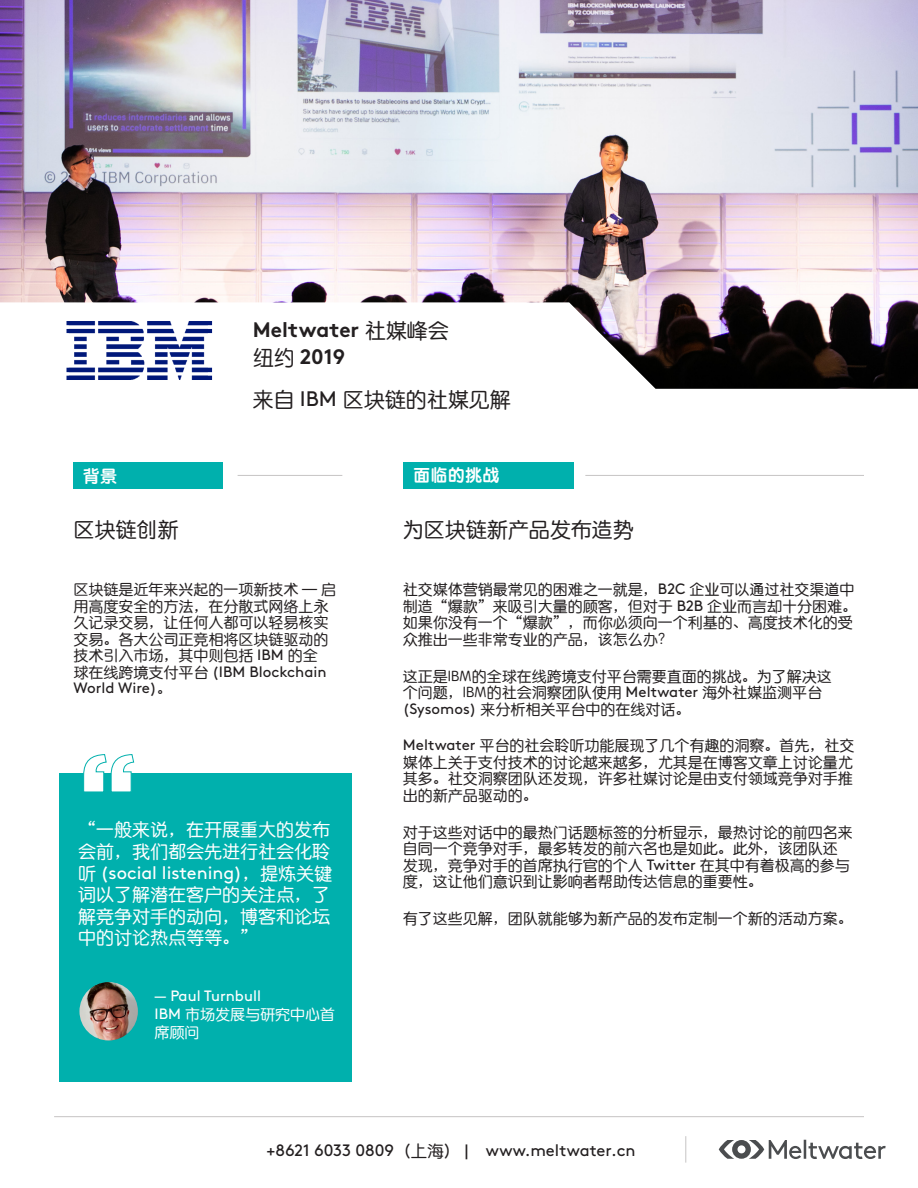
<style>
.page{position:relative;width:918px;height:1188px;background:#fff}
.page>*{position:absolute;margin:0;border:0;box-sizing:border-box;transform-origin:0 0}
.t1{font:21px "ST Yuanti SC Regular";color:#231f20}
.t2{font:700 21px "Brown Pro";color:#231f20}
.t3{font:18px/21.6px "ST Yuanti SC Regular";color:#fff}
.t4{font:16.5px "Brown Pro";color:#231f20}
.t5{font:16.5px "ST Yuanti SC Bold";letter-spacing:.05em;color:#fff}
.t6{font:15px/16.5px "ST Yuanti SC Regular";color:#231f20}
.t7{font:15px/18px "Brown Pro";color:#fff}
.s1{font-family:"ST Yuanti SC Regular";font-weight:400}
.s2{font-family:"Brown Pro"}
.s3{font-family:"ST Yuanti SC Regular"}
</style>
<div class="page">
<hr style="left:54px;top:1116px;width:810px;height:1px;background:#c6c4c4">
<svg style="left:685px;top:1136px;width:1px;height:27px"></svg>
<svg style="left:719px;top:1140px;width:167px;height:19px"></svg>
<div style="left:74px;top:462px;width:149px;height:27px;background:#00b0ad"></div>
<img style="left:0;top:0;width:918px;height:389px">
<img style="left:54px;top:315px;width:169px;height:70px">
<hr style="left:238px;top:475px;width:104px;height:1px;background:#c6c4c4">
<div style="left:404px;top:462px;width:170px;height:27px;background:#00b0ad"></div>
<hr style="left:585px;top:475px;width:279px;height:1px;background:#c6c4c4">
<div style="left:59px;top:773px;width:293px;height:309px;background:#00b0ad"></div>
<svg style="left:83px;top:754px;width:52px;height:38px"></svg>
<img style="left:79px;top:982px;width:59px;height:58px;border-radius:29px">
<p class="t2" style="left:253px;top:312px;width:198px">Meltwater <span class="s1">社媒峰会</span></p>
<p class="t2" style="left:253px;top:339px;width:94px"><span class="s1">纽约</span> 2019</p>
<p class="t1" style="left:253px;top:387px;width:259px">来自 <span class="s2">IBM</span> 区块链的社媒见解</p>
<p class="t5" style="left:83px;top:463px;width:35px">背景</p>
<p class="t5" style="left:413px;top:463px;width:87px">面临的挑战</p>
<p class="t1" style="left:74px;top:517px;width:106px">区块链创新</p>
<p class="t1" style="left:403px;top:517px;width:232px">为区块链新产品发布造势</p>
<p class="t6" style="left:74px;top:581px;width:264px">区块链是近年来兴起的一项新技术 — 启用高度安全的方法，在分散式网络上永久记录交易，让任何人都可以轻易核实交易。各大公司正竞相将区块链驱动的技术引入市场，其中则包括 <span class="s2">IBM</span> 的全球在线跨境支付平台 <span class="s2">(IBM Blockchain<br>World Wire)</span>。</p>
<p class="t3" style="left:78px;top:818px;width:256px">“一般来说，在开展重大的发布会前，我们都会先进行社会化聆听 <span class="s2">(social listening)</span>，提炼关键词以了解潜在客户的关注点，了解竞争对手的动向，博客和论坛中的讨论热点等等。”</p>
<p class="t7" style="left:154px;top:985px;width:182px">— Paul Turnbull<br>IBM <span class="s3">市场发展与研究中心首席顾问</span></p>
<p class="t6" style="left:403px;top:581px;width:456px">社交媒体营销最常见的困难之一就是，<span class="s2">B2C</span> 企业可以通过社交渠道中制造“爆款”来吸引大量的顾客，但对于 <span class="s2">B2B</span> 企业而言却十分困难。如果你没有一个“爆款”，而你必须向一个利基的、高度技术化的受众推出一些非常专业的产品，该怎么办?</p>
<p class="t6" style="left:403px;top:667px;width:430px">这正是IBM的全球在线跨境支付平台需要直面的挑战。为了解决这个问题，IBM的社会洞察团队使用 <span class="s2">Meltwater</span> 海外社媒监测平台<span class="s2">(Sysomos)</span> 来分析相关平台中的在线对话。</p>
<p class="t6" style="left:403px;top:737px;width:453px;text-align:justify"><span class="s2">Meltwater</span> 平台的社会聆听功能展现了几个有趣的洞察。首先，社交媒体上关于支付技术的讨论越来越多，尤其是在博客文章上讨论量尤其多。社交洞察团队还发现，许多社媒讨论是由支付领域竞争对手推出的新产品驱动的。</p>
<p class="t6" style="left:403px;top:823px;width:451px">对于这些对话中的最热门话题标签的分析显示，最热讨论的前四名来自同一个竞争对手，最多转发的前六名也是如此。此外，该团队还发现，竞争对手的首席执行官的个人 <span class="s2">Twitter</span> 在其中有着极高的参与度，这让他们意识到让影响者帮助传达信息的重要性。</p>
<p class="t6" style="left:403px;top:909px;width:451px">有了这些见解，团队就能够为新产品的发布定制一个新的活动方案。</p>
<p class="t4" style="left:267px;top:1137px;width:370px">+8621 6033 0809<span class="s3">（上海）</span> | www.meltwater.cn</p>
</div>
